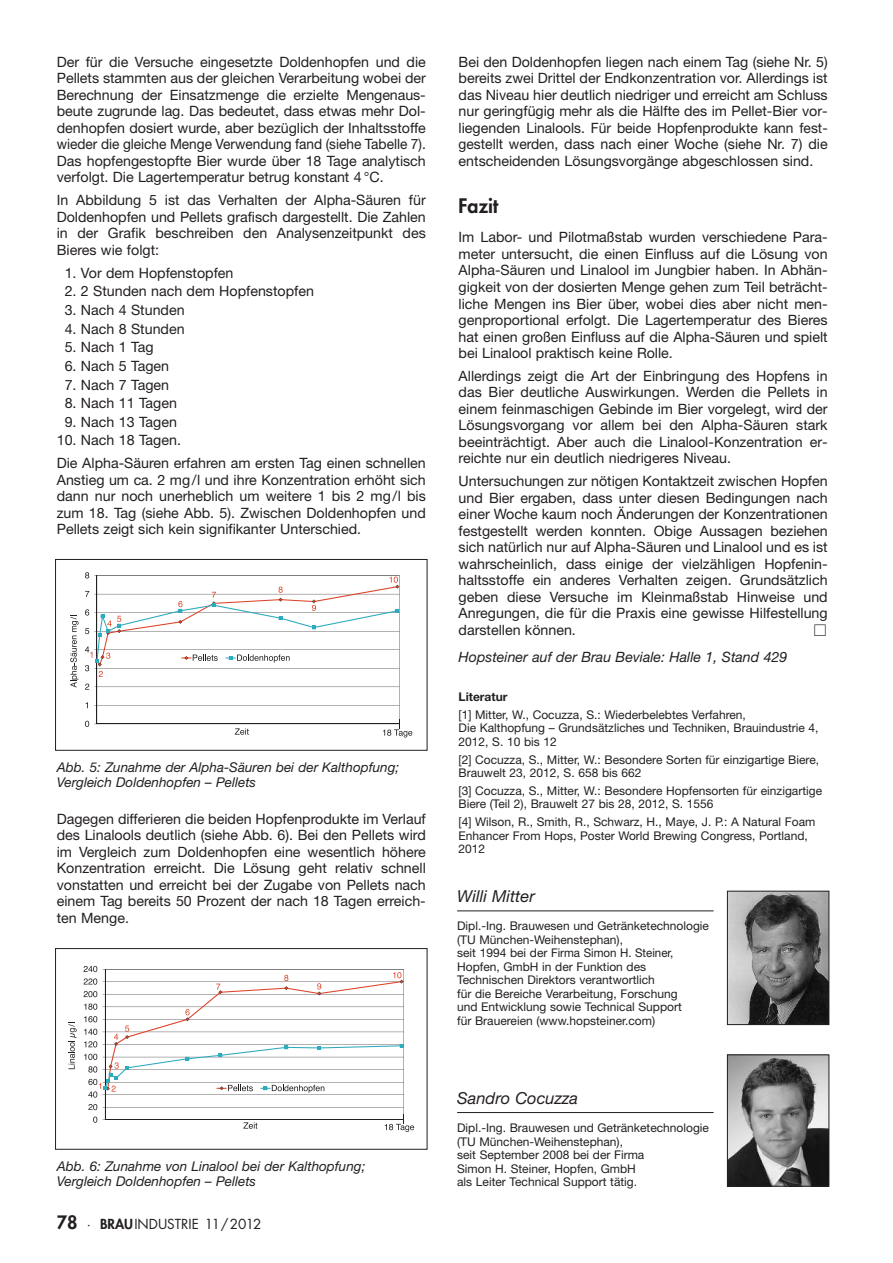
<style>
.page{position:relative;width:893px;height:1263px;background:#fff}
.page>*{position:absolute;margin:0;border:0;box-sizing:border-box;transform-origin:0 0}
.t1{font:800 19.5px "Futura";color:#231f20}
.t2{font:italic 16.5px "Helvetica Neue";color:#231f20}
.t3{font:14.25px/16.5px "Helvetica Neue";color:#231f20;text-align:justify}
.t4{font:italic 14.25px "Helvetica Neue";color:#231f20}
.t5{font:italic 13.5px/15px "Helvetica Neue";color:#231f20}
.t6{font:13.5px "Futura";color:#231f20}
.t7{font:12px/13.5px "Helvetica Neue";color:#231f20}
.t8{font:700 12px "Helvetica Neue";color:#231f20}
.s1{color:#fff}
.s2{font-weight:800;font-size:18px}
.s3{font-weight:800}
</style>
<div class="page">
<svg style="left:98px;top:575px;width:302px;height:149px"></svg>
<hr style="left:97px;top:575px;width:1px;height:149px;background:#231f20">
<hr style="left:97px;top:724px;width:302px;height:1px;background:#231f20">
<svg style="left:85px;top:721px;width:12px;height:6px"></svg>
<svg style="left:85px;top:684px;width:12px;height:6px"></svg>
<svg style="left:235px;top:728px;width:14px;height:7px"></svg>
<svg style="left:85px;top:572px;width:314px;height:105px"></svg>
<svg style="left:70px;top:615px;width:9px;height:72px"></svg>
<svg style="left:383px;top:719px;width:29px;height:18px"></svg>
<div style="left:55px;top:559px;width:372px;height:191px;border:1px solid #231f20"></div>
<svg style="left:106px;top:969px;width:298px;height:145px"></svg>
<hr style="left:105px;top:969px;width:1px;height:151px;background:#231f20">
<hr style="left:105px;top:1119px;width:299px;height:1px;background:#231f20">
<svg style="left:93px;top:1116px;width:4px;height:7px"></svg>
<svg style="left:88px;top:1104px;width:9px;height:6px"></svg>
<svg style="left:243px;top:1122px;width:14px;height:7px"></svg>
<svg style="left:84px;top:966px;width:319px;height:132px"></svg>
<svg style="left:68px;top:1022px;width:9px;height:47px"></svg>
<svg style="left:385px;top:1114px;width:29px;height:18px"></svg>
<div style="left:55px;top:948px;width:372px;height:201px;border:1px solid #231f20"></div>
<hr style="left:457px;top:1112px;width:257px;height:1px;background:#231f20">
<img style="left:729px;top:1056px;width:98px;height:128px">
<div style="left:727px;top:1054px;width:102px;height:132px;border:1px solid #231f20"></div>
<hr style="left:457px;top:910px;width:257px;height:1px;background:#231f20">
<img style="left:729px;top:893px;width:98px;height:130px">
<div style="left:727px;top:891px;width:102px;height:134px;border:1px solid #231f20"></div>
<p class="t3" style="left:57px;top:55px;width:371px">Der für die Versuche eingesetzte Doldenhopfen und die Pellets stammten aus der gleichen Verarbeitung wobei der Berechnung der Einsatzmenge die erzielte Mengenaus&shy;beute zugrunde lag. Das bedeutet, dass etwas mehr Dol&shy;denhopfen dosiert wurde, aber bezüglich der Inhaltsstoffe wieder die gleiche Menge Verwendung fand (siehe Tabelle 7).<br>Das hopfengestopfte Bier wurde über 18 Tage analytisch verfolgt. Die Lagertemperatur betrug konstant 4 °C.</p>
<p class="t3" style="left:57px;top:193px;width:371px">In Abbildung 5 ist das Verhalten der Alpha-Säuren für Doldenhopfen und Pellets grafisch dargestellt. Die Zahlen in der Grafik beschreiben den Analysenzeitpunkt des Bieres wie folgt:</p>
<p class="t3" style="left:57px;top:266px;width:178px"><span class="s1">1</span>1. Vor dem Hopfenstopfen</p>
<p class="t3" style="left:57px;top:284px;width:259px"><span class="s1">1</span>2. 2 Stunden nach dem Hopfenstopfen</p>
<p class="t3" style="left:57px;top:303px;width:129px"><span class="s1">1</span>3. Nach 4 Stunden</p>
<p class="t3" style="left:57px;top:322px;width:129px"><span class="s1">1</span>4. Nach 8 Stunden</p>
<p class="t3" style="left:57px;top:340px;width:98px"><span class="s1">1</span>5. Nach 1 Tag</p>
<p class="t3" style="left:57px;top:359px;width:114px"><span class="s1">1</span>6. Nach 5 Tagen</p>
<p class="t3" style="left:57px;top:378px;width:114px"><span class="s1">1</span>7. Nach 7 Tagen</p>
<p class="t3" style="left:57px;top:396px;width:122px"><span class="s1">1</span>8. Nach 11 Tagen</p>
<p class="t3" style="left:57px;top:415px;width:122px"><span class="s1">1</span>9. Nach 13 Tagen</p>
<p class="t3" style="left:57px;top:430px;width:371px;line-height:23px">10. Nach 18 Tagen.<br>Die Alpha-Säuren erfahren am ersten Tag einen schnellen</p>
<p class="t3" style="left:57px;top:473px;width:371px">Anstieg um ca. 2 mg/l und ihre Konzentration erhöht sich dann nur noch unerheblich um weitere 1 bis 2 mg/l bis zum 18. Tag (siehe Abb. 5). Zwischen Doldenhopfen und Pellets zeigt sich kein signifikanter Unterschied.</p>
<p class="t5" style="left:57px;top:761px;width:344px">Abb. 5: Zunahme der Alpha-Säuren bei der Kalthopfung;<br>Vergleich Doldenhopfen – Pellets</p>
<p class="t3" style="left:57px;top:812px;width:371px">Dagegen differieren die beiden Hopfenprodukte im Verlauf des Linalools deutlich (siehe Abb. 6). Bei den Pellets wird im Vergleich zum Doldenhopfen eine wesentlich höhere Konzentration erreicht. Die Lösung geht relativ schnell vonstatten und erreicht bei der Zugabe von Pellets nach einem Tag bereits 50 Prozent der nach 18 Tagen erreich&shy;ten Menge.</p>
<p class="t5" style="left:57px;top:1160px;width:310px">Abb. 6: Zunahme von Linalool bei der Kalthopfung;<br>Vergleich Doldenhopfen – Pellets</p>
<p class="t6" style="left:57px;top:1217px;width:206px"><span class="s2">78</span> · <span class="s3">BRAU</span>INDUSTRIE 11/2012</p>
<p class="t3" style="left:459px;top:55px;width:371px">Bei den Doldenhopfen liegen nach einem Tag (siehe Nr. 5) bereits zwei Drittel der Endkonzentration vor. Allerdings ist das Niveau hier deutlich niedriger und erreicht am Schluss nur geringfügig mehr als die Hälfte des im Pellet-Bier vor&shy;liegenden Linalools. Für beide Hopfenprodukte kann fest&shy;gestellt werden, dass nach einer Woche (siehe Nr. 7) die entscheidenden Lösungsvorgänge abgeschlossen sind.</p>
<h1 class="t1" style="left:459px;top:197px;width:41px">Fazit</h1>
<p class="t3" style="left:459px;top:231px;width:371px">Im Labor- und Pilotmaßstab wurden verschiedene Para&shy;meter untersucht, die einen Einfluss auf die Lösung von Alpha-Säuren und Linalool im Jungbier haben. In Abhän&shy;gigkeit von der dosierten Menge gehen zum Teil beträcht&shy;liche Mengen ins Bier über, wobei dies aber nicht men&shy;genproportional erfolgt. Die Lagertemperatur des Bieres hat einen großen Einfluss auf die Alpha-Säuren und spielt bei Linalool praktisch keine Rolle.</p>
<p class="t3" style="left:459px;top:369px;width:371px">Allerdings zeigt die Art der Einbringung des Hopfens in das Bier deutliche Auswirkungen. Werden die Pellets in einem feinmaschigen Gebinde im Bier vorgelegt, wird der Lösungsvorgang vor allem bei den Alpha-Säuren stark beeinträchtigt. Aber auch die Linalool-Konzentration er&shy;reichte nur ein deutlich niedrigeres Niveau.</p>
<p class="t3" style="left:459px;top:474px;width:371px">Untersuchungen zur nötigen Kontaktzeit zwischen Hopfen und Bier ergaben, dass unter diesen Bedingungen nach einer Woche kaum noch Änderungen der Konzentrationen festgestellt werden konnten. Obige Aussagen beziehen sich natürlich nur auf Alpha-Säuren und Linalool und es ist wahrscheinlich, dass einige der vielzähligen Hopfenin&shy;haltsstoffe ein anderes Verhalten zeigen. Grundsätzlich geben diese Versuche im Kleinmaßstab Hinweise und Anregungen, die für die Praxis eine gewisse Hilfestellung darstellen können.</p>
<p class="t4" style="left:459px;top:652px;width:330px">Hopsteiner auf der Brau Beviale: Halle 1, Stand 429</p>
<p class="t8" style="left:459px;top:692px;width:50px">Literatur</p>
<p class="t7" style="left:459px;top:709px;width:361px">[1] Mitter, W., Cocuzza, S.: Wiederbelebtes Verfahren,<br>Die Kalthopfung – Grundsätzliches und Techniken, Brauindustrie 4,<br>2012, S. 10 bis 12</p>
<p class="t7" style="left:459px;top:754px;width:362px">[2] Cocuzza, S., Mitter, W.: Besondere Sorten für einzigartige Biere,<br>Brauwelt 23, 2012, S. 658 bis 662</p>
<p class="t7" style="left:459px;top:785px;width:365px">[3] Cocuzza, S., Mitter, W.: Besondere Hopfensorten für einzigartige<br>Biere (Teil 2), Brauwelt 27 bis 28, 2012, S. 1556</p>
<p class="t7" style="left:459px;top:816px;width:358px">[4] Wilson, R., Smith, R., Schwarz, H., Maye, J. P.: A Natural Foam<br>Enhancer From Hops, Poster World Brewing Congress, Portland,<br>2012</p>
<p class="t2" style="left:457px;top:890px;width:79px">Willi Mitter</p>
<p class="t7" style="left:457px;top:920px;width:253px">Dipl.-Ing. Brauwesen und Getränketechnologie (TU München-Weihenstephan),<br>seit 1994 bei der Firma Simon H. Steiner, Hopfen, GmbH in der Funktion des Technischen Direktors verantwortlich<br>für die Bereiche Verarbeitung, Forschung<br>und Entwicklung sowie Technical Support<br>für Brauereien (www.hopsteiner.com)</p>
<p class="t2" style="left:457px;top:1092px;width:122px">Sandro Cocuzza</p>
<p class="t7" style="left:457px;top:1122px;width:253px">Dipl.-Ing. Brauwesen und Getränketechnologie (TU München-Weihenstephan),<br>seit September 2008 bei der Firma<br>Simon H. Steiner, Hopfen, GmbH<br>als Leiter Technical Support tätig.</p>
</div>
